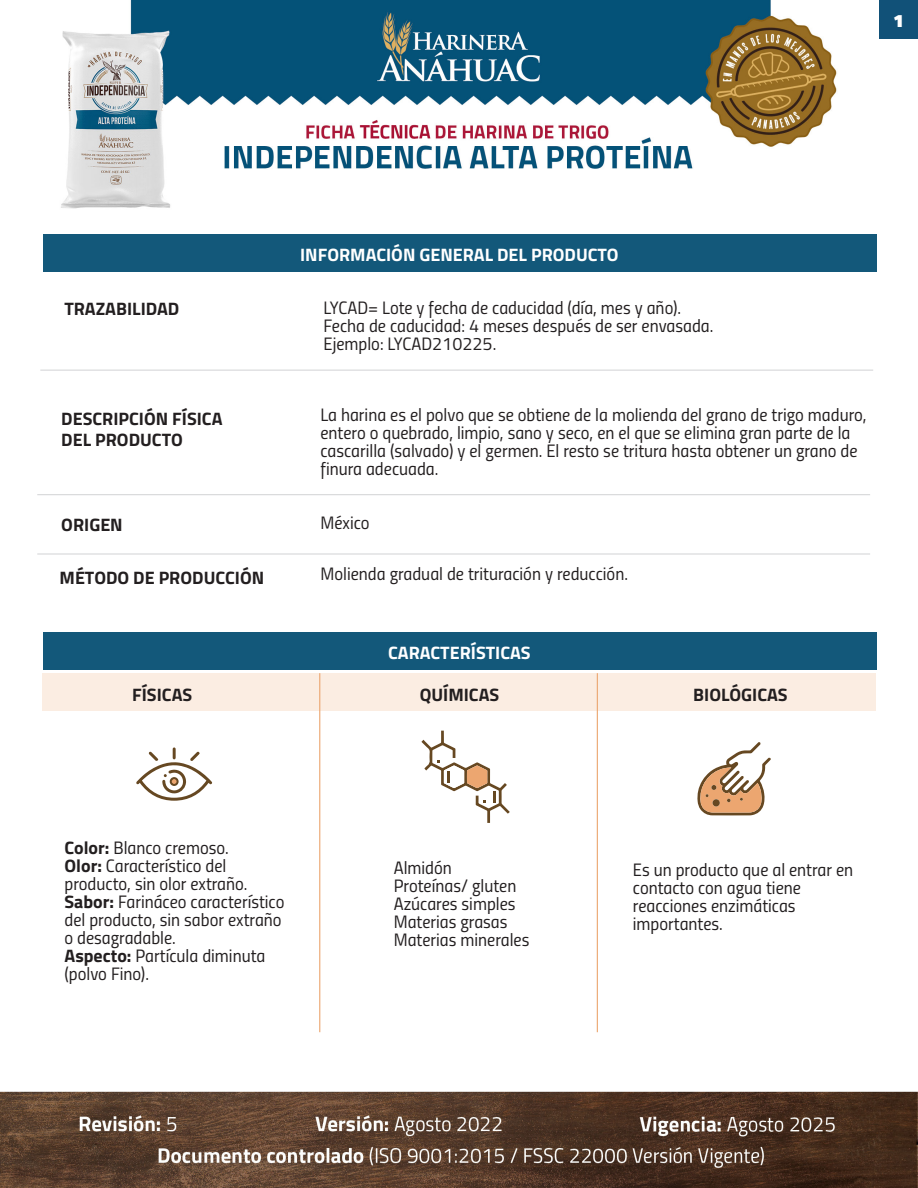
<style>
.page{position:relative;width:918px;height:1188px;background:#fff}
.page>*{position:absolute;margin:0;border:0;box-sizing:border-box;transform-origin:0 0}
.t1{font:18px/18px "Titillium Regular Upright";color:#231f20}
.t2{font:700 18px/21.6px "Titillium";color:#231f20}
.t3{font:700 18px "Titillium";color:#fff}
.t4{font:900 18px "Titillium";color:#fff}
.s1{font-family:"Titillium";font-weight:700}
</style>
<div class="page">
<img style="left:0;top:0;width:918px;height:1188px">
<div style="left:879px;top:0;width:39px;height:39px;background:#115178"></div>
<div style="left:43px;top:632px;width:834px;height:38px;background:#13587a"></div>
<svg style="left:421px;top:731px;width:89px;height:92px"></svg>
<svg style="left:136px;top:747px;width:76px;height:54px"></svg>
<svg style="left:697px;top:742px;width:74px;height:74px"></svg>
<hr style="left:319px;top:673px;width:1px;height:359px;background:#eca670">
<hr style="left:597px;top:673px;width:1px;height:359px;background:#eca670">
<div style="left:42px;top:673px;width:834px;height:38px;background:#fbede2"></div>
<div style="left:43px;top:235px;width:834px;height:37px;background:#13587a"></div>
<hr style="left:37px;top:494px;width:833px;height:1px;background:#d1d2d4">
<hr style="left:37px;top:554px;width:833px;height:1px;background:#d1d2d4">
<hr style="left:40px;top:370px;width:833px;height:1px;background:#d1d2d4">
<p class="t4" style="left:893px;top:8px;width:11px">1</p>
<p class="t3" style="left:300px;top:241px;width:320px">INFORMACIÓN GENERAL DEL PRODUCTO</p>
<p class="t2" style="left:64px;top:297px;width:117px">TRAZABILIDAD</p>
<p class="t1" style="left:324px;top:298px;width:391px">LYCAD= Lote y fecha de caducidad (día, mes y año).<br>Fecha de caducidad: 4 meses después de ser envasada.<br>Ejemplo: LYCAD210225.</p>
<p class="t2" style="left:61px;top:407px;width:163px">DESCRIPCIÓN FÍSICA<br>DEL PRODUCTO</p>
<p class="t2" style="left:61px;top:513px;width:63px">ORIGEN</p>
<p class="t2" style="left:60px;top:566px;width:206px">MÉTODO DE PRODUCCIÓN</p>
<p class="t1" style="left:320px;top:404px;width:548px">La harina es el polvo que se obtiene de la molienda del grano de trigo maduro, entero o quebrado, limpio, sano y seco, en el que se elimina gran parte de la cascarilla (salvado) y el germen. El resto se tritura hasta obtener un grano de finura adecuada.</p>
<p class="t1" style="left:320px;top:513px;width:51px">México</p>
<p class="t1" style="left:320px;top:564px;width:309px">Molienda gradual de trituración y reducción.</p>
<p class="t3" style="left:388px;top:639px;width:144px">CARACTERÍSTICAS</p>
<p class="t2" style="left:132px;top:683px;width:61px">FÍSICAS</p>
<p class="t2" style="left:420px;top:683px;width:81px">QUÍMICAS</p>
<p class="t2" style="left:693px;top:683px;width:96px">BIOLÓGICAS</p>
<p class="t1" style="left:65px;top:837px;width:221px"><span class="s1">Color:</span> Blanco cremoso.<br><span class="s1">Olor:</span> Característico del producto, sin olor extraño.<br><span class="s1">Sabor:</span> Farináceo característico del producto, sin sabor extraño o desagradable.<br><span class="s1">Aspecto:</span> Partícula diminuta (polvo Fino).</p>
<p class="t1" style="left:394px;top:858px;width:137px">Almidón<br>Proteínas/ gluten<br>Azúcares simples<br>Materias grasas<br>Materias minerales</p>
<p class="t1" style="left:633px;top:860px;width:222px">Es un producto que al entrar en contacto con agua tiene reacciones enzimáticas importantes.</p>
</div>
